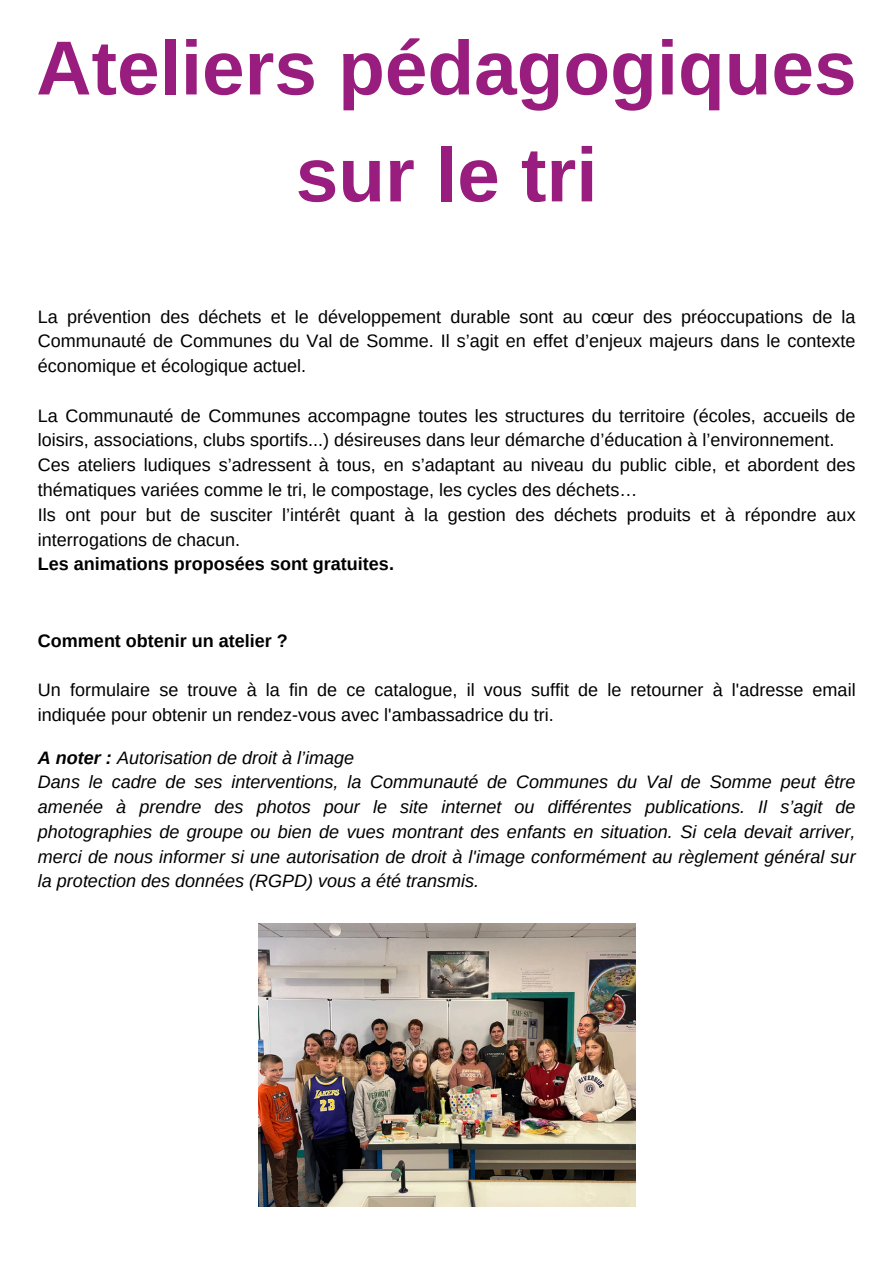
<style>
.page{position:relative;width:894px;height:1264px;background:#fff}
.page>*{position:absolute;margin:0;border:0;box-sizing:border-box;transform-origin:0 0}
.t1{font:700 76.5px/106.8px "Arimo";color:#991d7e;text-align:center}
.t2{font:18px/24.8px "Arimo";color:#000}
.t3{font:italic 18px/24.8px "Arimo";color:#000;text-align:justify}
.t4{font:700 18px "Arimo";color:#000}
.s1{font-weight:700}
</style>
<div class="page">
<img style="left:258px;top:923px;width:377px;height:283px">
<h2 class="t1" style="left:36px;top:14px;width:821px">Ateliers pédagogiques sur le tri</h2>
<p class="t2" style="left:38px;top:304px;width:819px;text-align:justify">La prévention des déchets et le développement durable sont au cœur des préoccupations de la Communauté de Communes du Val de Somme. Il s’agit en effet d’enjeux majeurs dans le contexte économique et écologique actuel.</p>
<p class="t2" style="left:38px;top:403px;width:819px">La Communauté de Communes accompagne toutes les structures du territoire (écoles, accueils de loisirs, associations, clubs sportifs...) désireuses dans leur démarche d’éducation à l’environnement.</p>
<p class="t2" style="left:38px;top:452px;width:819px">Ces ateliers ludiques s’adressent à tous, en s’adaptant au niveau du public cible, et abordent des thématiques variées comme le tri, le compostage, les cycles des déchets…</p>
<p class="t2" style="left:38px;top:502px;width:819px">Ils ont pour but de susciter l’intérêt quant à la gestion des déchets produits et à répondre aux interrogations de chacun.</p>
<p class="t4" style="left:38px;top:554px;width:357px">Les animations proposées sont gratuites.</p>
<p class="t4" style="left:38px;top:630px;width:251px">Comment obtenir un atelier ?</p>
<p class="t2" style="left:38px;top:677px;width:819px">Un formulaire se trouve à la fin de ce catalogue, il vous suffit de le retourner à l'adresse email indiquée pour obtenir un rendez-vous avec l'ambassadrice du tri.</p>
<p class="t3" style="left:38px;top:745px;width:317px"><span class="s1">A noter :</span> Autorisation de droit à l’image</p>
<p class="t3" style="left:38px;top:769px;width:819px">Dans le cadre de ses interventions, la Communauté de Communes du Val de Somme peut être amenée à prendre des photos pour le site internet ou différentes publications. Il s’agit de photographies de groupe ou bien de vues montrant des enfants en situation. Si cela devait arriver, merci de nous informer si une autorisation de droit à l'image conformément au règlement général sur la protection des données (RGPD) vous a été transmis.</p>
</div>
